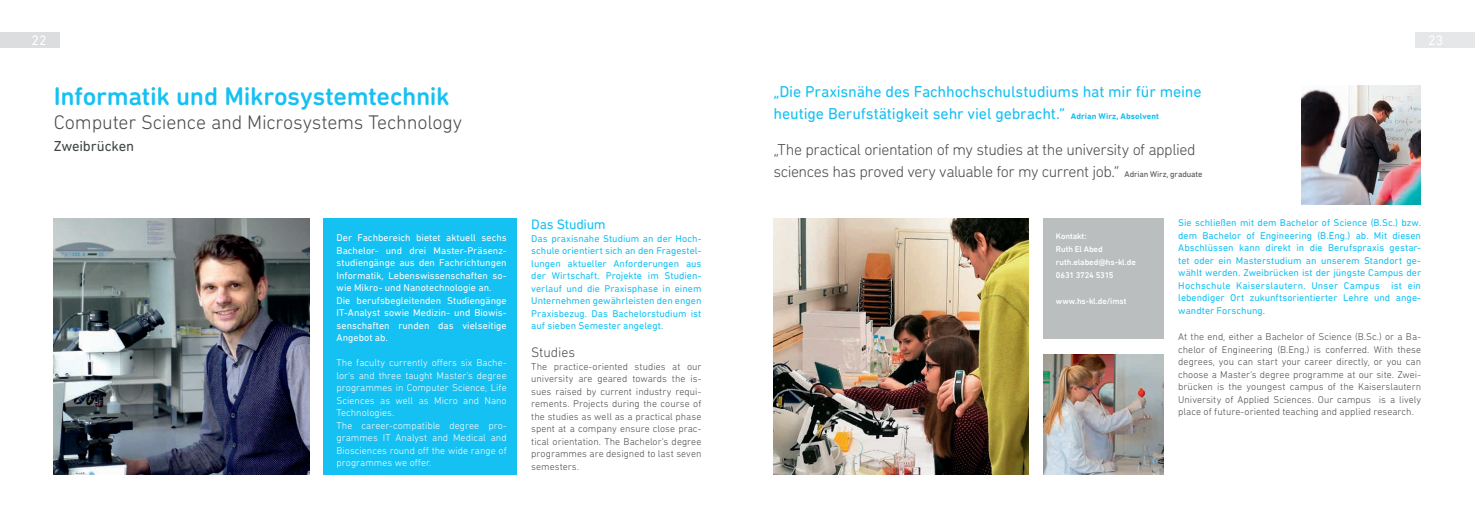
<style>
.page{position:relative;width:1475px;height:511px;background:#fff}
.page>*{position:absolute;margin:0;border:0;box-sizing:border-box;transform-origin:0 0}
.t1{font:500 26px "DIN Next Rounded LT Pro";letter-spacing:-.01em;color:#15c0f2}
.t2{font:300 20px "DIN Next Rounded LT Pro";letter-spacing:-.01em;color:#4b4c4d}
.t3{font:300 16px/21.5px "DIN Next Rounded LT Pro";letter-spacing:-.03em;color:#4b4c4d}
.t4{font:16px/21.5px "DIN Next Rounded LT Pro";letter-spacing:-.01em;color:#15c0f2}
.t5{font:14.7px "DIN Next Rounded LT Pro";letter-spacing:-.01em;color:#3f4545}
.t6{font:14px "DIN Next Rounded LT Pro";letter-spacing:-.02em;color:#15c0f2}
.t7{font:300 14px "DIN Next Rounded LT Pro";letter-spacing:-.01em;color:#4b4c4d}
.t8{font:14px "DIN Next Rounded LT Pro";color:#fff}
.t9{font:300 10px/12.5px "DIN Next Rounded LT Pro";letter-spacing:.005em;color:#4b4c4d;text-align:justify}
.t10{font:10px/12.5px "DIN Next Rounded LT Pro";color:#15c0f2;text-align:justify}
.t11{font:10px/12.5px "DIN Next Rounded LT Pro";color:#fff}
.t12{font:300 10px/12.5px "DIN Next Rounded LT Pro";letter-spacing:.005em;color:#fff}
.t13{font:500 8.6px/12.8px "DIN Next Rounded LT Pro";letter-spacing:-.01em;color:#fff}
.s1{font-weight:700;font-size:8.5px}
.s2{font-weight:400;font-size:8.5px}
</style>
<div class="page">
<div style="left:0;top:32px;width:60px;height:15px;background:#dcdddf"></div>
<div style="left:1414px;top:32px;width:60px;height:15px;background:#e6e7e9"></div>
<img style="left:773px;top:218px;width:255px;height:255px">
<img style="left:1043px;top:354px;width:120px;height:120px">
<div style="left:1043px;top:218px;width:120px;height:121px;background:#bbbebe"></div>
<img style="left:1301px;top:85px;width:118px;height:119px">
<div style="left:323px;top:218px;width:193px;height:256px;background:#15c0f2"></div>
<img style="left:54px;top:218px;width:255px;height:255px">
<h3 class="t8" style="left:32px;top:32px;width:17px">22</h3>
<h3 class="t8" style="left:1427px;top:32px;width:17px">23</h3>
<h1 class="t1" style="left:54px;top:81px;width:397px">Informatik und Mikrosystemtechnik</h1>
<h2 class="t2" style="left:54px;top:110px;width:410px">Computer Science and Microsystems Technology</h2>
<h3 class="t5" style="left:54px;top:137px;width:82px">Zweibrücken</h3>
<p class="t11" style="left:336px;top:231px;width:172px">Der Fachbereich bietet aktuell sechs Bachelor- und drei Master-Präsenz&shy;studiengänge aus den Fachrichtungen Informatik, Lebenswissenschaften so&shy;wie Mikro- und Nanotechnologie an.<br>Die berufsbegleitenden Studiengänge IT-Analyst sowie Medizin- und Biowis&shy;senschaften runden das vielseitige Angebot ab.</p>
<p class="t12" style="left:336px;top:356px;width:172px">The faculty currently offers six Bache&shy;lor‘s and three taught Master‘s degree programmes in Computer Science, Life<br>Sciences as well as Micro and Nano<br>Technologies.<br>The career-compatible degree pro&shy;grammes IT Analyst and Medical and<br>Biosciences round off the wide range of programmes we offer.</p>
<h3 class="t6" style="left:531px;top:216px;width:76px">Das Studium</h3>
<p class="t10" style="left:531px;top:232px;width:172px">Das praxisnahe Studium an der Hoch&shy;schule orientiert sich an den Fragestel&shy;lungen aktueller Anforderungen aus der Wirtschaft. Projekte im Studien&shy;verlauf und die Praxisphase in einem Unternehmen gewährleisten den engen Praxisbezug. Das Bachelorstudium ist auf sieben Semester angelegt.</p>
<h3 class="t7" style="left:531px;top:344px;width:45px">Studies</h3>
<p class="t9" style="left:531px;top:360px;width:172px">The practice-oriented studies at our university are geared towards the is&shy;sues raised by current industry requi&shy;rements. Projects during the course of the studies as well as a practical phase spent at a company ensure close prac&shy;tical orientation. The Bachelor‘s degree programmes are designed to last seven semesters.</p>
<h3 class="t4" style="left:773px;top:81px;width:429px">„Die Praxisnähe des Fachhochschulstudiums hat mir für meine heutige Berufstätigkeit sehr viel gebracht.“ <span class="s1">Adrian Wirz, Absolvent</span></h3>
<h3 class="t3" style="left:773px;top:139px;width:430px">„The practical orientation of my studies at the university of applied sciences has proved very valuable for my current job.“ <span class="s2">Adrian Wirz, graduate</span></h3>
<p class="t13" style="left:1055px;top:230px;width:82px">Kontakt:<br>Ruth El Abed ruth.elabed@hs-kl.de<br>0631 3724 5315</p>
<p class="t13" style="left:1055px;top:294px;width:72px">www.hs-kl.de/imst</p>
<p class="t10" style="left:1177px;top:216px;width:244px">Sie schließen mit dem Bachelor of Science (B.Sc.) bzw. dem Bachelor of Engineering (B.Eng.) ab. Mit diesen Abschlüssen kann direkt in die Berufspraxis gestar&shy;tet oder ein Masterstudium an unserem Standort ge&shy;wählt werden. Zweibrücken ist der jüngste Campus der Hochschule Kaiserslautern. Unser Campus ist ein lebendiger Ort zukunftsorientierter Lehre und ange&shy;wandter Forschung.</p>
<p class="t9" style="left:1177px;top:330px;width:244px">At the end, either a Bachelor of Science (B.Sc.) or a Ba&shy;chelor of Engineering (B.Eng.) is conferred. With these degrees, you can start your career directly, or you can choose a Master‘s degree programme at our site. Zwei&shy;brücken is the youngest campus of the Kaiserslautern University of Applied Sciences. Our campus is a lively place of future-oriented teaching and applied research.</p>
</div>
